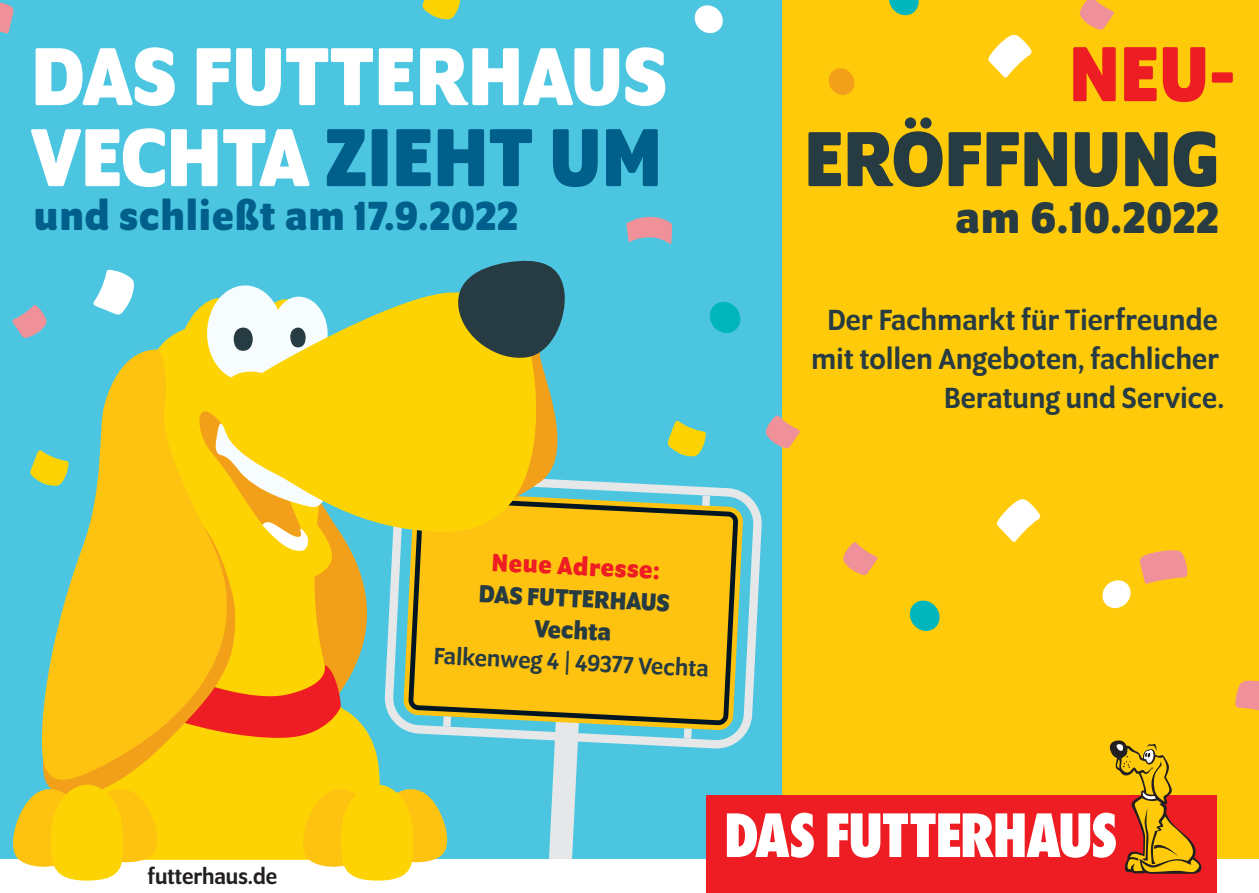
<style>
.page{position:relative;width:1259px;height:893px;background:#fff}
.page>*{position:absolute;margin:0;border:0;box-sizing:border-box;transform-origin:0 0}
.t1{font:700 88.8px/81px "Program OT";color:#fff}
.t2{font:700 84.3px "Program OT";color:#273b42}
.t3{font:700 84.3px "Program OT";color:#ee1d23}
.t4{font:700 47.7px "Program OT";letter-spacing:.02em;color:#273b42}
.t5{font:700 44.1px "Program OT";letter-spacing:.02em;color:#005f8b}
.t6{font:500 31.5px/39px "Program OT";letter-spacing:.01em;color:#273b42;text-align:right}
.t7{font:700 27px "Program OT";color:#ee1d23}
.t8{font:700 26.7px/32.1px "Program OT";color:#273b42;text-align:center}
.t9{font:500 25.5px "Program OT";color:#273b42}
.t10{font:500 24px "Program OT";color:#231f20}
.s1{color:#005f8b}
</style>
<div class="page">
<div style="left:0;top:0;width:1259px;height:859px;background:#4cc6e0"></div>
<svg style="left:416px;top:480px;width:346px;height:269px;background:#d7bd3e"></svg>
<div style="left:684px;top:728px;width:8px;height:11px;background:#e6e7e9"></div>
<div style="left:702px;top:495px;width:8px;height:11px;background:#e6e7e9"></div>
<div style="left:782px;top:0;width:477px;height:859px;background:#feca0a"></div>
<svg style="left:828px;top:68px;width:27px;height:27px"></svg>
<svg style="left:988px;top:34px;width:44px;height:44px"></svg>
<svg style="left:997px;top:499px;width:43px;height:43px"></svg>
<svg style="left:909px;top:600px;width:31px;height:31px"></svg>
<svg style="left:889px;top:0;width:30px;height:16px"></svg>
<svg style="left:709px;top:302px;width:32px;height:31px"></svg>
<svg style="left:626px;top:216px;width:46px;height:29px"></svg>
<svg style="left:1139px;top:550px;width:48px;height:34px"></svg>
<svg style="left:1080px;top:0;width:34px;height:30px"></svg>
<svg style="left:765px;top:415px;width:35px;height:34px"></svg>
<svg style="left:422px;top:0;width:39px;height:20px"></svg>
<svg style="left:667px;top:421px;width:39px;height:36px"></svg>
<svg style="left:694px;top:5px;width:29px;height:29px"></svg>
<svg style="left:99px;top:270px;width:35px;height:22px"></svg>
<svg style="left:0;top:2px;width:14px;height:32px"></svg>
<div style="left:706px;top:795px;width:510px;height:94px;background:#ee1d23"></div>
<svg style="left:727px;top:740px;width:475px;height:134px"></svg>
<div style="left:706px;top:888px;width:510px;height:5px;background:#ee1d23"></div>
<svg style="left:1102px;top:580px;width:29px;height:29px"></svg>
<svg style="left:1235px;top:680px;width:24px;height:31px"></svg>
<svg style="left:843px;top:542px;width:34px;height:33px"></svg>
<svg style="left:30px;top:292px;width:386px;height:311px"></svg>
<svg style="left:38px;top:349px;width:228px;height:254px;fill:#fec210"></svg>
<svg style="left:193px;top:285px;width:136px;height:269px;background:#f0d43d"></svg>
<svg style="left:226px;top:287px;width:337px;height:245px;background:#e9d33e"></svg>
<svg style="left:430px;top:260px;width:152px;height:252px"></svg>
<svg style="left:12px;top:305px;width:35px;height:33px"></svg>
<svg style="left:13px;top:603px;width:572px;height:278px"></svg>
<h1 class="t1" style="left:31px;top:35px;width:637px">DAS FUTTERHAUS<br>VECHTA <span class="s1">ZIEHT UM</span></h1>
<h3 class="t5" style="left:34px;top:191px;width:486px">und schließt am 17.9.2022</h3>
<p class="t10" style="left:148px;top:862px;width:131px">futterhaus.de</p>
<p class="t7" style="left:493px;top:546px;width:169px;rotate:3deg">Neue Adresse:</p>
<p class="t8" style="left:480px;top:577px;width:192px;rotate:3deg">DAS FUTTERHAUS<br>Vechta</p>
<p class="t9" style="left:435px;top:641px;width:277px;rotate:3deg">Falkenweg 4 | 49377 Vechta</p>
<h2 class="t3" style="left:1069px;top:25px;width:168px">NEU-</h2>
<h2 class="t2" style="left:804px;top:110px;width:416px">ERÖFFNUNG</h2>
<h3 class="t4" style="left:955px;top:190px;width:265px">am 6.10.2022</h3>
<p class="t6" style="left:811px;top:300px;width:414px">Der Fachmarkt für Tierfreunde mit tollen Angeboten, fachlicher<br>Beratung und Service.</p>
</div>
